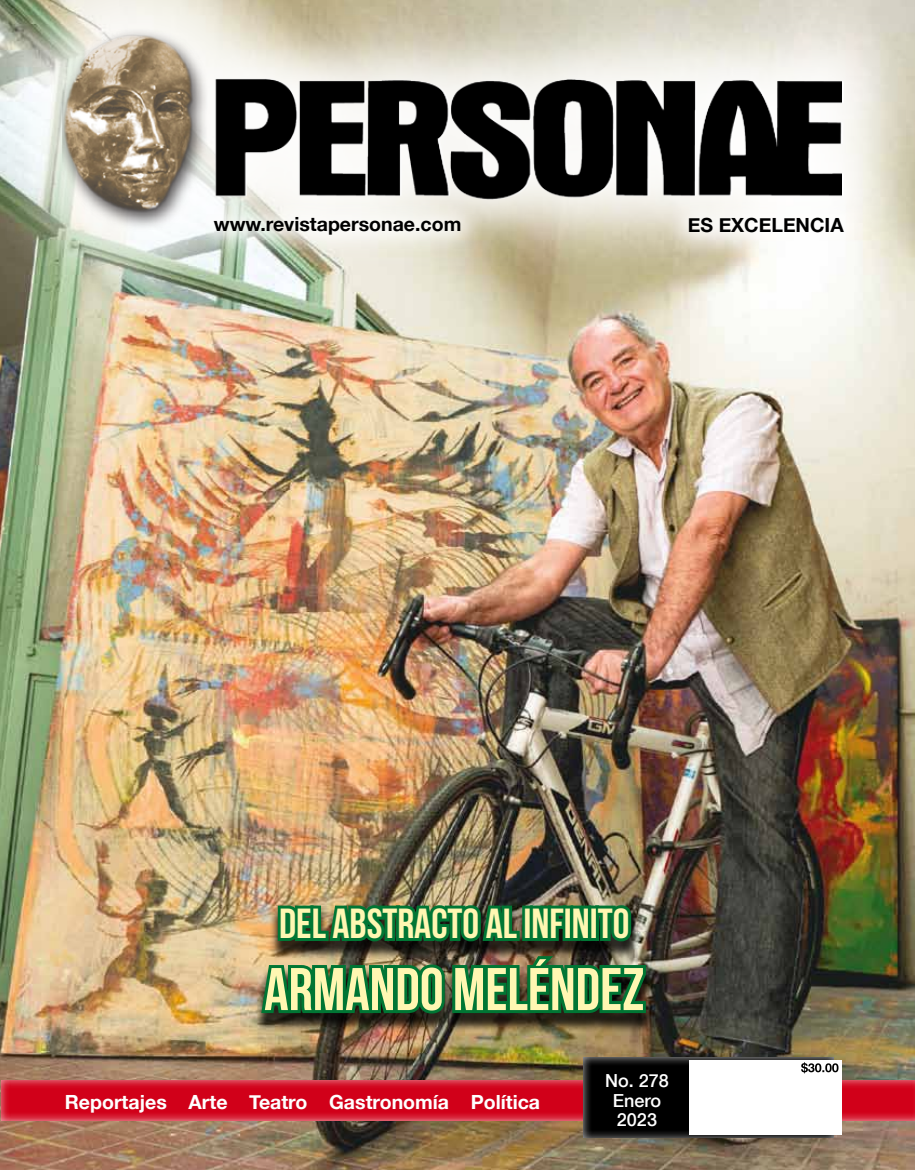
<style>
.page{position:relative;width:915px;height:1170px;background:#fff}
.page>*{position:absolute;margin:0;border:0;box-sizing:border-box;transform-origin:0 0}
.t1{font:60px "Bebas Neue";color:#fff7b2}
.t2{font:42px "Bebas Neue";color:#fff7b2}
.t3{font:700 19.5px "Helvetica Neue";color:#fff}
.t4{font:700 19.5px "Helvetica Neue";color:#000}
.t5{font:500 18px/19.5px "Helvetica Neue";color:#fff;text-align:center}
</style>
<div class="page">
<img style="left:0;top:311px;width:914px;height:858px">
<div style="left:0;top:1077px;width:914px;height:44px;background:#fff;opacity:.75"></div>
<div style="left:582px;top:1055px;width:253px;height:84px;background:#fff;opacity:.75"></div>
<div style="left:689px;top:1060px;width:152px;height:75px;background:#fff"></div>
<svg style="left:801px;top:1062px;width:37px;height:11px"></svg>
<div style="left:0;top:0;width:914px;height:311px;background:#fff;opacity:.78"></div>
<img style="left:63px;top:14px;width:778px;height:238px">
<div style="left:190px;top:194px;width:294px;height:65px;background:#fff;opacity:.82"></div>
<div style="left:665px;top:194px;width:201px;height:63px;background:#fff;opacity:.82"></div>
<div style="left:252px;top:906px;width:403px;height:126px;background:#000;opacity:.8"></div>
<img style="left:258px;top:900px;width:390px;height:138px">
<img style="left:275px;top:871px;width:359px;height:100px">
<p class="t4" style="left:214px;top:212px;width:249px">www.revistapersonae.com</p>
<p class="t4" style="left:687px;top:213px;width:157px">ES EXCELENCIA</p>
<h2 class="t2" style="left:279px;top:900px;width:352px">DEL ABSTRACTO AL INFINITO</h2>
<h1 class="t1" style="left:264px;top:956px;width:381px">ARMANDO MELÉNDEZ</h1>
<p class="t3" style="left:65px;top:1089px;width:476px">Reportajes Arte Teatro Gastronomía Política</p>
<p class="t5" style="left:605px;top:1070px;width:65px">No. 278<br>Enero<br>2023</p>
</div>
